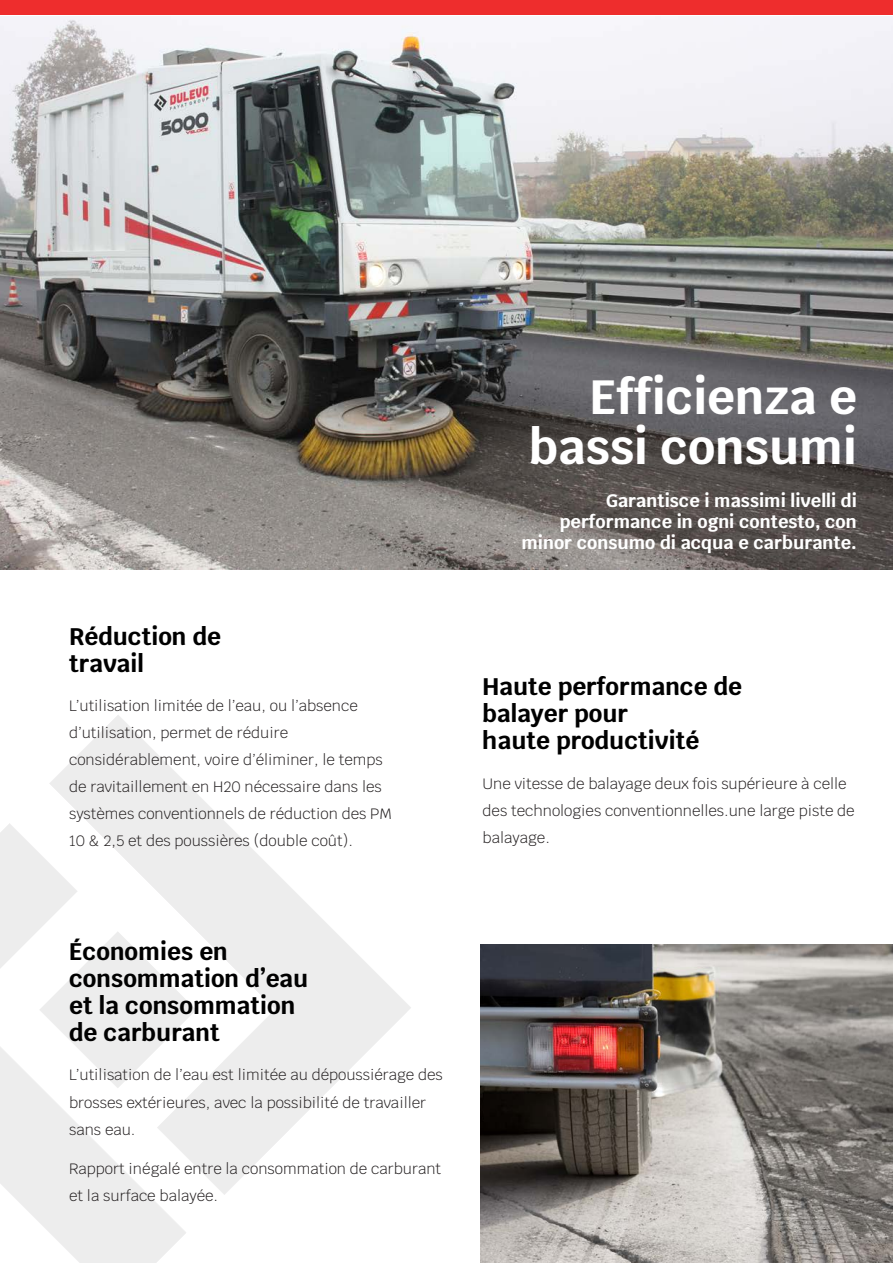
<style>
.page{position:relative;width:893px;height:1263px;background:#fff}
.page>*{position:absolute;margin:0;border:0;box-sizing:border-box;transform-origin:0 0}
.t1{font:700 48px/49.5px "Krub";color:#fff;text-align:right}
.t2{font:700 24px/27px "Krub";color:#000}
.t3{font:700 18px/21px "Krub";color:#fff;text-align:right}
.t4{font:300 15px/27px "Krub";color:#231f20}
</style>
<div class="page">
<div style="left:0;top:0;width:893px;height:15px;background:#ee2d2d"></div>
<img style="left:0;top:16px;width:893px;height:553px">
<img style="left:480px;top:944px;width:413px;height:319px">
<svg style="left:49px;top:715px;width:362px;height:480px"></svg>
<svg style="left:187px;top:931px;width:9px;height:157px"></svg>
<svg style="left:0;top:823px;width:187px;height:440px;fill:#ededed"></svg>
<h2 class="t2" style="left:69px;top:623px;width:153px">Réduction de travail</h2>
<p class="t4" style="left:69px;top:693px;width:324px">L’utilisation limitée de l’eau, ou l’absence d’utilisation, permet de réduire considérablement, voire d’éliminer, le temps de ravitaillement en H20 nécessaire dans les systèmes conventionnels de réduction des PM 10 &amp; 2,5 et des poussières (double coût).</p>
<h2 class="t2" style="left:69px;top:938px;width:241px">Économies en consommation d’eau et la consommation de carburant</h2>
<p class="t4" style="left:69px;top:1062px;width:375px">L’utilisation de l’eau est limitée au dépoussiérage des brosses extérieures, avec la possibilité de travailler sans eau.</p>
<p class="t4" style="left:69px;top:1156px;width:374px">Rapport inégalé entre la consommation de carburant et la surface balayée.</p>
<h1 class="t1" style="left:529px;top:374px;width:329px">Efficienza e bassi consumi</h1>
<p class="t3" style="left:521px;top:490px;width:337px">Garantisce i massimi livelli di performance in ogni contesto, con minor consumo di acqua e carburante.</p>
<h2 class="t2" style="left:483px;top:674px;width:261px">Haute performance de balayer pour<br>haute productivité</h2>
<p class="t4" style="left:483px;top:770px;width:373px">Une vitesse de balayage deux fois supérieure à celle des technologies conventionnelles.une large piste de balayage.</p>
</div>
